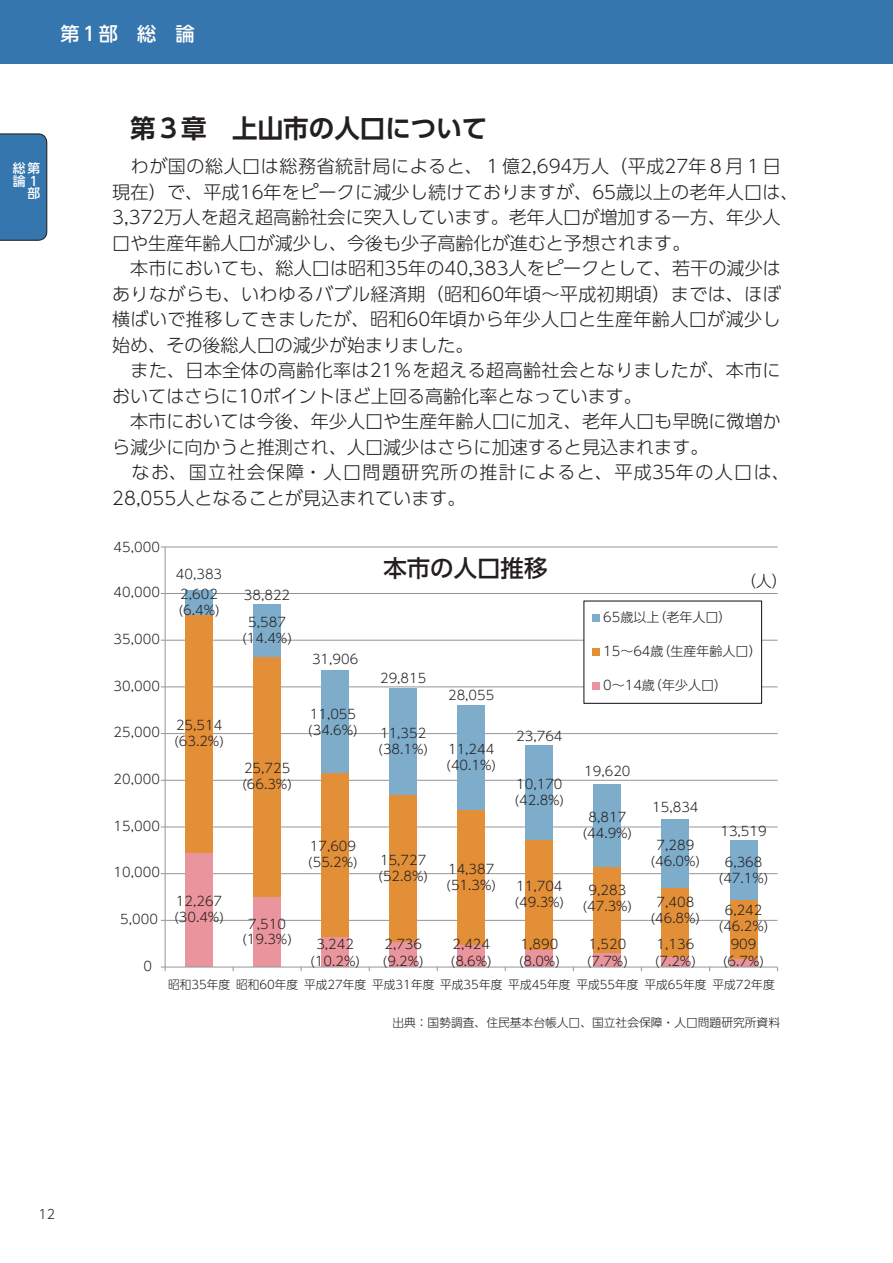
<style>
.page{position:relative;width:893px;height:1263px;background:#fff}
.page>*{position:absolute;margin:0;border:0;box-sizing:border-box;transform-origin:0 0}
.第_章{font:700 25.5px "UD Shin Go Pr 6 De";color:#231f20}
.t1{font:500 23.4px "UD Shin Go Pr 6";color:#231f20}
.t2{font:500 19.2px "UD Shin Go Pr 6";color:#fff}
.本文{font:300 18px/25.5px "UD Shin Go Pr 6";color:#231f20}
.本文-2{font:300 18px/25.5px "UD Shin Go Pr 6";letter-spacing:.08em;color:#231f20}
.t3{font:300 15.6px "UD Shin Go Pr 6";color:#231f20}
.t4{font:300 13.05px/16px "UD Shin Go Pr 6";color:#231f20}
.t5{font:500 12.75px "UD Shin Go Pr 6";color:#fff}
.t6{font:300 12.75px "UD Shin Go Pr 6";color:#231f20}
.t7{font:300 11.7px "UD Shin Go Pr 6";color:#231f20}
</style>
<div class="page">
<div style="left:0;top:0;width:893px;height:64px;background:#3676ae"></div>
<div style="left:0;top:133px;width:47px;height:108px;background:#3676ae"></div>
<hr style="left:165px;top:920px;width:613px;height:1px;background:#939598">
<hr style="left:165px;top:873px;width:613px;height:1px;background:#939598">
<hr style="left:165px;top:827px;width:613px;height:1px;background:#939598">
<hr style="left:165px;top:780px;width:613px;height:1px;background:#939598">
<hr style="left:165px;top:733px;width:613px;height:1px;background:#939598">
<hr style="left:165px;top:686px;width:613px;height:1px;background:#939598">
<hr style="left:165px;top:640px;width:613px;height:1px;background:#939598">
<hr style="left:165px;top:593px;width:613px;height:1px;background:#939598">
<hr style="left:165px;top:547px;width:613px;height:1px;background:#939598">
<div style="left:730px;top:958px;width:27px;height:9px;background:#ea959d"></div>
<div style="left:662px;top:956px;width:27px;height:11px;background:#ea959d"></div>
<div style="left:594px;top:953px;width:27px;height:14px;background:#ea959d"></div>
<div style="left:526px;top:949px;width:27px;height:18px;background:#ea959d"></div>
<div style="left:458px;top:944px;width:27px;height:23px;background:#ea959d"></div>
<div style="left:390px;top:941px;width:27px;height:26px;background:#ea959d"></div>
<div style="left:322px;top:937px;width:27px;height:30px;background:#ea959d"></div>
<div style="left:253px;top:897px;width:28px;height:70px;background:#ea959d"></div>
<div style="left:185px;top:852px;width:28px;height:115px;background:#ea959d"></div>
<div style="left:730px;top:900px;width:27px;height:58px;background:#e28f38"></div>
<div style="left:662px;top:887px;width:27px;height:69px;background:#e28f38"></div>
<div style="left:594px;top:866px;width:27px;height:87px;background:#e28f38"></div>
<div style="left:526px;top:840px;width:27px;height:109px;background:#e28f38"></div>
<div style="left:458px;top:810px;width:27px;height:134px;background:#e28f38"></div>
<div style="left:390px;top:795px;width:27px;height:146px;background:#e28f38"></div>
<div style="left:322px;top:773px;width:27px;height:164px;background:#e28f38"></div>
<div style="left:253px;top:657px;width:28px;height:240px;background:#e28f38"></div>
<div style="left:185px;top:614px;width:28px;height:238px;background:#e28f38"></div>
<div style="left:730px;top:841px;width:27px;height:59px;background:#7dadcb"></div>
<div style="left:662px;top:819px;width:27px;height:68px;background:#7dadcb"></div>
<div style="left:594px;top:784px;width:27px;height:82px;background:#7dadcb"></div>
<div style="left:526px;top:745px;width:27px;height:95px;background:#7dadcb"></div>
<div style="left:458px;top:705px;width:27px;height:105px;background:#7dadcb"></div>
<div style="left:390px;top:689px;width:27px;height:106px;background:#7dadcb"></div>
<div style="left:322px;top:670px;width:27px;height:103px;background:#7dadcb"></div>
<div style="left:253px;top:605px;width:28px;height:52px;background:#7dadcb"></div>
<div style="left:185px;top:590px;width:28px;height:24px;background:#7dadcb"></div>
<hr style="left:165px;top:547px;width:1px;height:420px;background:#939598">
<hr style="left:165px;top:967px;width:613px;height:1px;background:#939598">
<div style="left:584px;top:601px;width:178px;height:102px;background:#fff"></div>
<div style="left:583px;top:600px;width:179px;height:104px;border:1px solid #231f20"></div>
<div style="left:593px;top:614px;width:7px;height:8px;background:#7dadcb"></div>
<div style="left:593px;top:683px;width:7px;height:7px;background:#ea959d"></div>
<div style="left:593px;top:648px;width:7px;height:8px;background:#e28f38"></div>
<h3 class="t2" style="left:61px;top:18px;width:135px">第１部　総　論</h3>
<p class="t5" style="left:13px;top:158px;width:29px">総第</p>
<p class="t5" style="left:13px;top:170px;width:24px">論１</p>
<p class="t5" style="left:28px;top:183px;width:14px">部</p>
<p class="第_章" style="left:130px;top:107px;width:359px">第３章　上山市の人口について</p>
<p class="本文" style="left:112px;top:153px;width:688px">　わが国の総人口は総務省統計局によると、１億2,694万人（平成27年８月１日現在）で、平成16年をピークに減少し続けておりますが、65歳以上の老年人口は、3,372万人を超え超高齢社会に突入しています。老年人口が増加する一方、年少人口や生産年齢人口が減少し、今後も少子高齢化が進むと予想されます。</p>
<p class="本文" style="left:112px;top:255px;width:670px;text-align:justify">　本市においても、総人口は昭和35年の40,383人をピークとして、若干の減少はありながらも、いわゆるバブル経済期（昭和60年頃～平成初期頃）までは、ほぼ横ばいで推移してきましたが、昭和60年頃から年少人口と生産年齢人口が減少し始め、その後総人口の減少が始まりました。</p>
<p class="本文" style="left:112px;top:357px;width:670px">　また、日本全体の高齢化率は21％を超える超高齢社会となりましたが、本市においてはさらに10ポイントほど上回る高齢化率となっています。</p>
<p class="本文" style="left:112px;top:408px;width:670px">　本市においては今後、年少人口や生産年齢人口に加え、老年人口も早晩に微増から減少に向かうと推測され、人口減少はさらに加速すると見込まれます。</p>
<p class="本文-2" style="left:112px;top:459px;width:679px">　なお、国立社会保障・人口問題研究所の推計によると、平成35年の人口は、<br>28,055人となることが見込まれています。</p>
<p class="t4" style="left:114px;top:538px;width:48px">45,000</p>
<p class="t4" style="left:114px;top:584px;width:48px">40,000</p>
<p class="t4" style="left:114px;top:631px;width:48px">35,000</p>
<p class="t4" style="left:176px;top:565px;width:48px">40,383</p>
<p class="t1" style="left:383px;top:549px;width:166px">本市の人口推移</p>
<p class="t4" style="left:244px;top:586px;width:48px">38,822</p>
<p class="t4" style="left:178px;top:585px;width:43px">2,602 (6.4%)</p>
<p class="t4" style="left:242px;top:614px;width:52px;text-align:center">5,587 (14.4%)</p>
<p class="t4" style="left:312px;top:651px;width:48px">31,906</p>
<p class="t4" style="left:603px;top:609px;width:130px">65歳以上（老年人口）</p>
<p class="t3" style="left:740px;top:568px;width:48px">（人）</p>
<p class="t4" style="left:603px;top:643px;width:160px">15～64歳（生産年齢人口）</p>
<p class="t4" style="left:114px;top:677px;width:48px">30,000</p>
<p class="t4" style="left:380px;top:670px;width:48px">29,815</p>
<p class="t4" style="left:448px;top:686px;width:48px">28,055</p>
<p class="t4" style="left:603px;top:677px;width:125px">0～14歳（年少人口）</p>
<p class="t4" style="left:114px;top:724px;width:48px">25,000</p>
<p class="t4" style="left:114px;top:771px;width:48px">20,000</p>
<p class="t4" style="left:114px;top:817px;width:48px">15,000</p>
<p class="t4" style="left:114px;top:864px;width:48px">10,000</p>
<p class="t4" style="left:120px;top:911px;width:39px">5,000</p>
<p class="t4" style="left:143px;top:957px;width:10px">0</p>
<p class="t4" style="left:174px;top:716px;width:52px">25,514 (63.2%)</p>
<p class="t4" style="left:174px;top:893px;width:52px">12,267 (30.4%)</p>
<p class="t4" style="left:242px;top:760px;width:52px">25,725 (66.3%)</p>
<p class="t4" style="left:308px;top:705px;width:52px">11,055 (34.6%)</p>
<p class="t4" style="left:310px;top:838px;width:48px">17,609</p>
<p class="t4" style="left:308px;top:854px;width:52px">(55.2%)</p>
<p class="t4" style="left:242px;top:915px;width:52px;text-align:center">7,510 (19.3%)</p>
<p class="t4" style="left:316px;top:936px;width:39px">3,242</p>
<p class="t4" style="left:310px;top:952px;width:52px">(10.2%)</p>
<p class="t4" style="left:378px;top:725px;width:52px">11,352 (38.1%)</p>
<p class="t4" style="left:446px;top:741px;width:52px">11,244 (40.1%)</p>
<p class="t4" style="left:378px;top:851px;width:52px">15,727 (52.8%)</p>
<p class="t4" style="left:446px;top:860px;width:52px">14,387 (51.3%)</p>
<p class="t4" style="left:516px;top:728px;width:48px">23,764</p>
<p class="t4" style="left:584px;top:763px;width:48px">19,620</p>
<p class="t4" style="left:514px;top:776px;width:52px">10,170 (42.8%)</p>
<p class="t4" style="left:652px;top:799px;width:48px">15,834</p>
<p class="t4" style="left:582px;top:808px;width:52px;text-align:center">8,817 (44.9%)</p>
<p class="t4" style="left:720px;top:822px;width:48px">13,519</p>
<p class="t4" style="left:650px;top:836px;width:52px;text-align:center">7,289 (46.0%)</p>
<p class="t4" style="left:718px;top:854px;width:52px;text-align:center">6,368 (47.1%)</p>
<p class="t4" style="left:514px;top:878px;width:52px">11,704 (49.3%)</p>
<p class="t4" style="left:582px;top:882px;width:52px;text-align:center">9,283 (47.3%)</p>
<p class="t4" style="left:650px;top:893px;width:52px;text-align:center">7,408 (46.8%)</p>
<p class="t4" style="left:718px;top:901px;width:52px;text-align:center">6,242 (46.2%)</p>
<p class="t4" style="left:382px;top:936px;width:43px">2,736 (9.2%)</p>
<p class="t4" style="left:450px;top:936px;width:43px">2,424 (8.6%)</p>
<p class="t4" style="left:519px;top:936px;width:43px">1,890 (8.0%)</p>
<p class="t4" style="left:587px;top:936px;width:43px">1,520 (7.7%)</p>
<p class="t4" style="left:655px;top:936px;width:43px">1,136 (7.2%)</p>
<p class="t4" style="left:723px;top:936px;width:43px;text-align:center">909 (6.7%)</p>
<p class="t7" style="left:168px;top:975px;width:608px">昭和35年度昭和60年度平成27年度平成31年度平成35年度平成45年度平成55年度平成65年度平成72年度</p>
<p class="t7" style="left:392px;top:1012px;width:389px">出典：国勢調査、住民基本台帳人口、国立社会保障・人口問題研究所資料</p>
<p class="t6" style="left:38px;top:1204px;width:18px">12</p>
</div>
